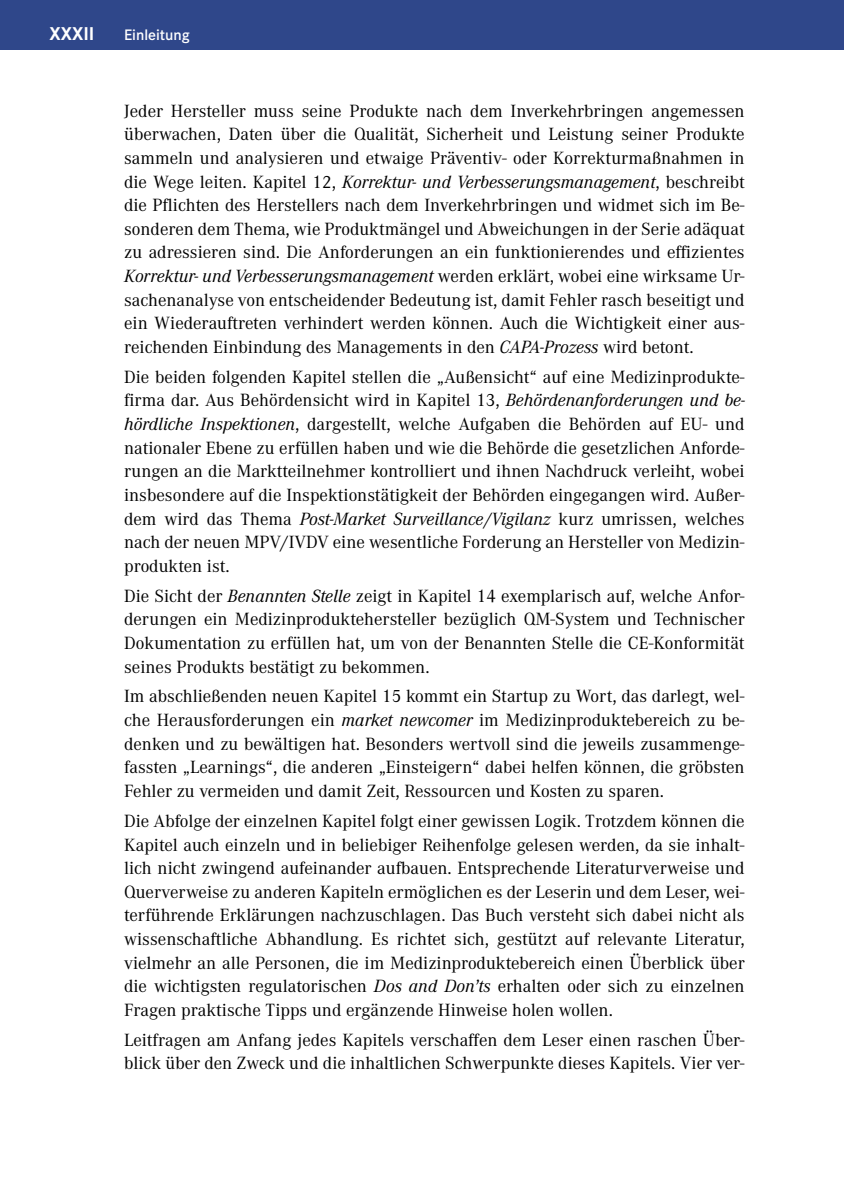
<style>
.page{position:relative;width:844px;height:1191px;background:#fff}
.page>*{position:absolute;margin:0;border:0;box-sizing:border-box;transform-origin:0 0}
.t1{font:700 19.25px "Corporate S Pro";color:#fff}
.t2{font:18.38px/23.6px "Corporate A Pro";color:#000;text-align:justify}
.t3{font:600 15.75px "Corporate S Pro";color:#fff}
.s1{font-style:italic}
</style>
<div class="page">
<div style="left:0;top:0;width:843px;height:50px;background:#2f478a"></div>
<hr style="left:843px;top:0;width:1px;height:50px;background:#2f478a">
<p class="t1" style="left:50px;top:18px;width:46px">XXXII</p>
<p class="t3" style="left:124px;top:23px;width:67px">Einleitung</p>
<p class="t2" style="left:124px;top:98px;width:622px">Jeder Hersteller muss seine Produkte nach dem Inverkehrbringen angemessen überwachen, Daten über die Qualität, Sicherheit und Leistung seiner Produkte sammeln und analysieren und etwaige Präventiv- oder Korrekturmaßnahmen in die Wege leiten. Kapitel 12, <span class="s1">Korrektur- und Verbesserungsmanagement</span>, beschreibt die Pflichten des Herstellers nach dem Inverkehrbringen und widmet sich im Be&shy;sonderen dem Thema, wie Produktmängel und Abweichungen in der Serie adäquat zu adressieren sind. Die Anforderungen an ein funktionierendes und effizientes <span class="s1">Korrektur- und Verbesserungsmanagement</span> werden erklärt, wobei eine wirksame Ur&shy;sachenanalyse von entscheidender Bedeutung ist, damit Fehler rasch beseitigt und ein Wiederauftreten verhindert werden können. Auch die Wichtigkeit einer aus&shy;reichenden Einbindung des Managements in den <span class="s1">CAPA-Prozess</span> wird betont.</p>
<p class="t2" style="left:124px;top:364px;width:622px">Die beiden folgenden Kapitel stellen die „Außensicht“ auf eine Medizinprodukte&shy;firma dar. Aus Behördensicht wird in Kapitel 13, <span class="s1">Behördenanforderungen und be&shy;hördliche Inspektionen</span>, dargestellt, welche Aufgaben die Behörden auf EU- und nationaler Ebene zu erfüllen haben und wie die Behörde die gesetzlichen Anforde&shy;rungen an die Marktteilnehmer kontrolliert und ihnen Nachdruck verleiht, wobei insbesondere auf die Inspektionstätigkeit der Behörden eingegangen wird. Außer&shy;dem wird das Thema <span class="s1">Post-Market Surveillance/Vigilanz</span> kurz umrissen, welches nach der neuen MPV/IVDV eine wesentliche Forderung an Hersteller von Medizin&shy;produkten ist.</p>
<p class="t2" style="left:124px;top:583px;width:622px">Die Sicht der <span class="s1">Benannten Stelle</span> zeigt in Kapitel 14 exemplarisch auf, welche Anfor&shy;derungen ein Medizinproduktehersteller bezüglich QM-System und Technischer Dokumentation zu erfüllen hat, um von der Benannten Stelle die CE-Konformität seines Produkts bestätigt zu bekommen.</p>
<p class="t2" style="left:124px;top:684px;width:622px">Im abschließenden neuen Kapitel 15 kommt ein Startup zu Wort, das darlegt, wel&shy;che Herausforderungen ein <span class="s1">market newcomer</span> im Medizinproduktebereich zu be&shy;denken und zu bewältigen hat. Besonders wertvoll sind die jeweils zusammenge&shy;fassten „Learnings“, die anderen „Einsteigern“ dabei helfen können, die gröbsten Fehler zu vermeiden und damit Zeit, Ressourcen und Kosten zu sparen.</p>
<p class="t2" style="left:124px;top:808px;width:622px">Die Abfolge der einzelnen Kapitel folgt einer gewissen Logik. Trotzdem können die Kapitel auch einzeln und in beliebiger Reihenfolge gelesen werden, da sie inhalt&shy;lich nicht zwingend aufeinander aufbauen. Entsprechende Literaturverweise und Querverweise zu anderen Kapiteln ermöglichen es der Leserin und dem Leser, wei&shy;terführende Erklärungen nachzuschlagen. Das Buch versteht sich dabei nicht als wissenschaftliche Abhandlung. Es richtet sich, gestützt auf relevante Literatur, vielmehr an alle Personen, die im Medizinproduktebereich einen Überblick über die wichtigsten regulatorischen <span class="s1">Dos and Don’ts</span> erhalten oder sich zu einzelnen Fragen praktische Tipps und ergänzende Hinweise holen wollen.</p>
<p class="t2" style="left:124px;top:1027px;width:622px">Leitfragen am Anfang jedes Kapitels verschaffen dem Leser einen raschen Über&shy;blick über den Zweck und die inhaltlichen Schwerpunkte dieses Kapitels. Vier ver-</p>
</div>
